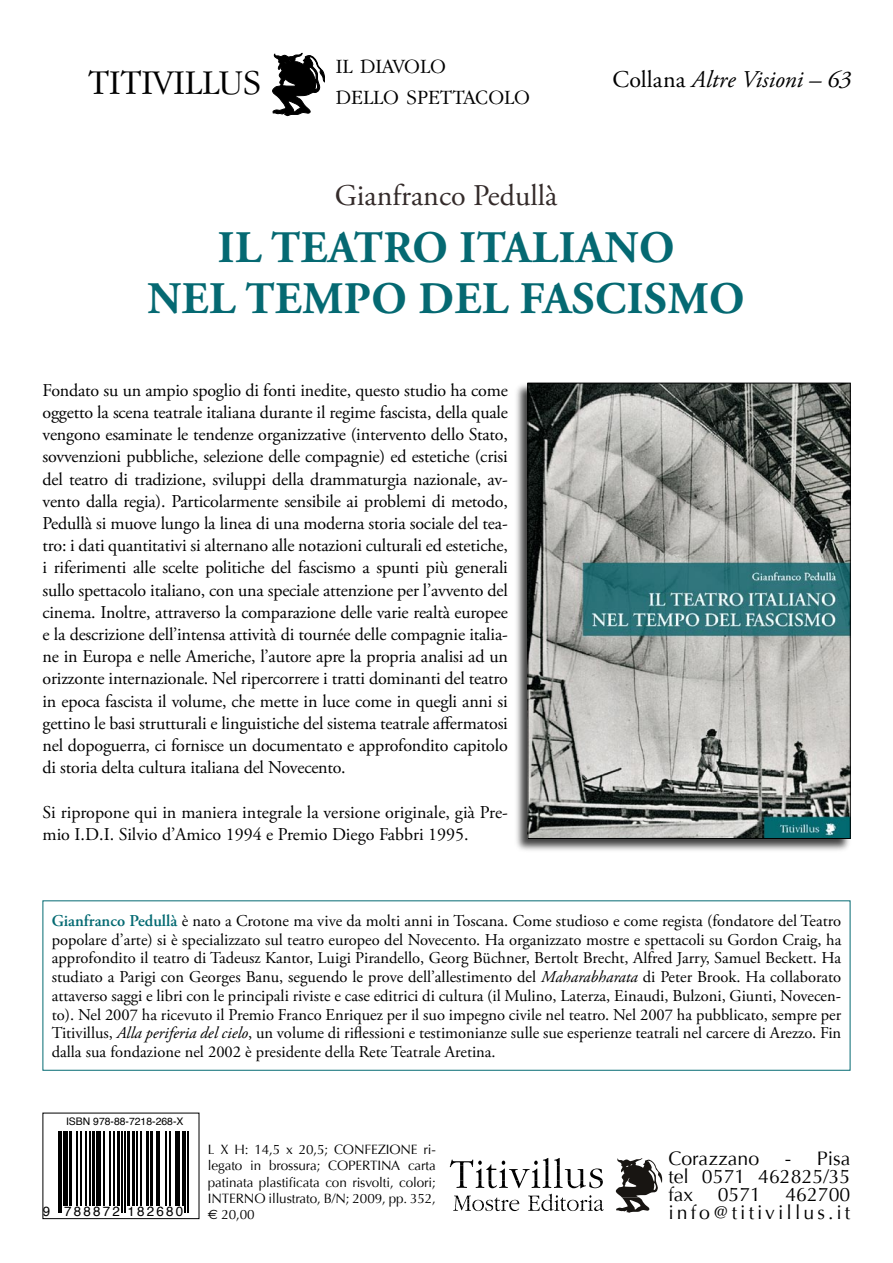
<style>
.page{position:relative;width:893px;height:1263px;background:#fff}
.page>*{position:absolute;margin:0;border:0;box-sizing:border-box;transform-origin:0 0}
.NOTE_PIE_PAGINA{font:700 45px "Adobe Garamond Pro";letter-spacing:.015em;color:#056972}
.t1{font:300 36px "Garamond IT Cby BT";color:#000}
.Pa0{font:30px "Adobe Garamond Pro";color:#342b2a}
.t2{font:italic 24px "Adobe Garamond Pro";color:#000}
.t3{font:300 21px "Garamond IT Cby BT";color:#000}
.t4{font:19.5px "Optima";color:#000}
.t5{font:19.5px "Optima";letter-spacing:.155em;color:#000}
.t6{font:18px/22.2px "Adobe Garamond Pro";color:#000;text-align:justify}
.Body_Text{font:16.5px/18.8px "Adobe Garamond Pro";color:#000;text-align:justify}
.t7{font:13.5px/16.2px "Optima";letter-spacing:-.01em;color:#000;text-align:justify}
.t8{font:13.35px "Helvetica";letter-spacing:.165em;color:#000}
.t9{font:10.35px "Helvetica";color:#000}
.s1{font-style:normal}
.s2{font-weight:600;color:#046a72}
.s3{font-style:italic}
.s4{font-family:"Euro Sans"}
</style>
<div class="page">
<div style="left:513px;top:381px;width:340px;height:472px;background:#000;opacity:.75"></div>
<img style="left:529px;top:385px;width:320px;height:452px">
<div style="left:527px;top:383px;width:324px;height:456px;border:1px solid #000"></div>
<hr style="left:58px;top:1131px;width:1px;height:82px;background:#000">
<hr style="left:61px;top:1131px;width:1px;height:82px;background:#000">
<hr style="left:64px;top:1131px;width:4px;height:75px;background:#000">
<hr style="left:69px;top:1131px;width:3px;height:75px;background:#000">
<hr style="left:76px;top:1131px;width:1px;height:75px;background:#000">
<hr style="left:80px;top:1131px;width:1px;height:75px;background:#000">
<hr style="left:86px;top:1131px;width:1px;height:75px;background:#000">
<hr style="left:90px;top:1131px;width:1px;height:75px;background:#000">
<hr style="left:92px;top:1131px;width:3px;height:75px;background:#000">
<hr style="left:97px;top:1131px;width:4px;height:75px;background:#000">
<hr style="left:104px;top:1131px;width:1px;height:75px;background:#000">
<hr style="left:109px;top:1131px;width:1px;height:75px;background:#000">
<hr style="left:113px;top:1131px;width:2px;height:75px;background:#000">
<hr style="left:117px;top:1131px;width:3px;height:75px;background:#000">
<hr style="left:121px;top:1131px;width:2px;height:82px;background:#000">
<hr style="left:124px;top:1131px;width:2px;height:82px;background:#000">
<hr style="left:127px;top:1131px;width:3px;height:75px;background:#000">
<hr style="left:132px;top:1131px;width:3px;height:75px;background:#000">
<hr style="left:137px;top:1131px;width:1px;height:75px;background:#000">
<hr style="left:141px;top:1131px;width:1px;height:75px;background:#000">
<hr style="left:146px;top:1131px;width:3px;height:75px;background:#000">
<hr style="left:150px;top:1131px;width:3px;height:75px;background:#000">
<hr style="left:156px;top:1131px;width:1px;height:75px;background:#000">
<hr style="left:159px;top:1131px;width:1px;height:75px;background:#000">
<hr style="left:165px;top:1131px;width:2px;height:75px;background:#000">
<hr style="left:170px;top:1131px;width:1px;height:75px;background:#000">
<hr style="left:175px;top:1131px;width:4px;height:75px;background:#000">
<hr style="left:182px;top:1131px;width:1px;height:75px;background:#000">
<hr style="left:185px;top:1131px;width:1px;height:82px;background:#000">
<hr style="left:188px;top:1131px;width:1px;height:82px;background:#000">
<div style="left:43px;top:1113px;width:156px;height:106px;border:1px solid #000"></div>
<svg style="left:272px;top:53px;width:53px;height:63px"></svg>
<svg style="left:616px;top:1158px;width:46px;height:55px"></svg>
<svg style="left:450px;top:1158px;width:153px;height:30px"></svg>
<svg style="left:453px;top:1194px;width:151px;height:17px"></svg>
<p class="t1" style="left:88px;top:61px;width:174px">TITIVILLUS</p>
<p class="t3" style="left:336px;top:53px;width:112px">IL DIAVOLO</p>
<p class="t3" style="left:336px;top:85px;width:196px">DELLO SPETTACOLO</p>
<p class="t2" style="left:612px;top:65px;width:240px"><span class="s1">Collana</span> Altre Visioni – 63</p>
<p class="Pa0" style="left:335px;top:177px;width:224px">Gianfranco Pedullà</p>
<p class="NOTE_PIE_PAGINA" style="left:218px;top:221px;width:458px">IL TEATRO ITALIANO</p>
<p class="NOTE_PIE_PAGINA" style="left:148px;top:272px;width:598px">NEL TEMPO DEL FASCISMO</p>
<p class="t6" style="left:43px;top:380px;width:467px">Fondato su un ampio spoglio di fonti inedite, questo studio ha come oggetto la scena teatrale italiana durante il regime fascista, della quale vengono esaminate le tendenze organizzative (intervento dello Stato, sovvenzioni pubbliche, selezione delle compagnie) ed estetiche (crisi del teatro di tradizione, sviluppi della drammaturgia nazionale, av&shy;vento dalla regia). Particolarmente sensibile ai problemi di metodo, Pedullà si muove lungo la linea di una moderna storia sociale del tea&shy;tro: i dati quantitativi si alternano alle notazioni culturali ed estetiche, i riferimenti alle scelte politiche del fascismo a spunti più generali sullo spettacolo italiano, con una speciale attenzione per l’avvento del cinema. Inoltre, attraverso la comparazione delle varie realtà europee e la descrizione dell’intensa attività di tournée delle compagnie italia&shy;ne in Europa e nelle Americhe, l’autore apre la propria analisi ad un orizzonte internazionale. Nel ripercorrere i tratti dominanti del teatro in epoca fascista il volume, che mette in luce come in quegli anni si gettino le basi strutturali e linguistiche del sistema teatrale affermatosi nel dopoguerra, ci fornisce un documentato e approfondito capitolo di storia delta cultura italiana del Novecento.</p>
<p class="t6" style="left:43px;top:801px;width:467px">Si ripropone qui in maniera integrale la versione originale, già Pre&shy;mio I.D.I. Silvio d’Amico 1994 e Premio Diego Fabbri 1995.</p>
<p class="Body_Text" style="left:52px;top:912px;width:791px"><span class="s2">Gianfranco Pedullà</span> è nato a Crotone ma vive da molti anni in Toscana. Come studioso e come regista (fondatore del Teatro popolare d’arte) si è specializzato sul teatro europeo del Novecento. Ha organizzato mostre e spettacoli su Gordon Craig, ha approfondito il teatro di Tadeusz Kantor, Luigi Pirandello, Georg Büchner, Bertolt Brecht, Alfred Jarry, Samuel Beckett. Ha studiato a Parigi con Georges Banu, seguendo le prove dell’allestimento del <span class="s3">Maharabharata</span> di Peter Brook. Ha collaborato attaverso saggi e libri con le principali riviste e case editrici di cultura (il Mulino, Laterza, Einaudi, Bulzoni, Giunti, Novecen&shy;to). Nel 2007 ha ricevuto il Premio Franco Enriquez per il suo impegno civile nel teatro. Nel 2007 ha pubblicato, sempre per Titivillus, <span class="s3">Alla periferia del cielo</span>, un volume di riflessioni e testimonianze sulle sue esperienze teatrali nel carcere di Arezzo. Fin dalla sua fondazione nel 2002 è presidente della Rete Teatrale Aretina.</p>
<p class="t9" style="left:66px;top:1114px;width:119px">ISBN 978-88-7218-268-X</p>
<p class="t8" style="left:43px;top:1202px;width:142px">9 788872 182680</p>
<p class="t7" style="left:208px;top:1142px;width:230px">L X H: 14,5 x 20,5; CONFEZIONE ri&shy;legato in brossura; COPERTINA carta patinata plastificata con risvolti, colori; INTERNO illustrato, B/N; 2009, pp. 352, <span class="s4">€</span> 20,00</p>
<p class="t4" style="left:668px;top:1147px;width:92px">Corazzano</p>
<p class="t4" style="left:785px;top:1147px;width:67px">- Pisa</p>
<p class="t4" style="left:668px;top:1165px;width:183px">tel 0571 462825/35</p>
<p class="t4" style="left:668px;top:1183px;width:183px">fax 0571 462700</p>
<p class="t5" style="left:668px;top:1201px;width:183px">info@titivillus.it</p>
</div>
